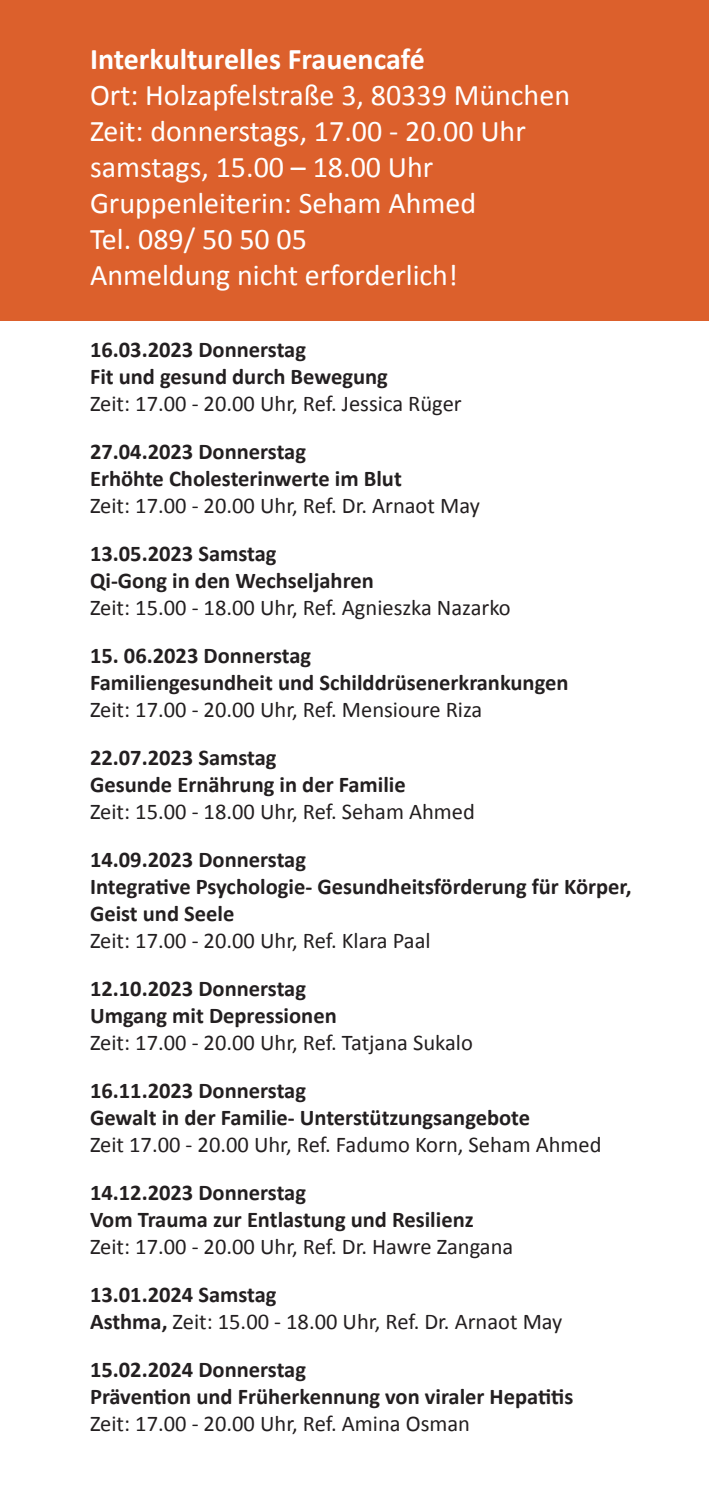
<style>
.page{position:relative;width:709px;height:1503px;background:#fff}
.page>*{position:absolute;margin:0;border:0;box-sizing:border-box;transform-origin:0 0}
.t1{font:30px/36px "Calibri";color:#fff}
.t2{font:700 30px "Calibri";color:#fff}
.t3{font:700 22.5px/27px "Calibri";color:#231f20}
.t4{font:22.5px/27px "Calibri";color:#231f20}
.s1{font-weight:700}
</style>
<div class="page">
<div style="left:0;top:0;width:709px;height:320px;background:#dc602c"></div>
<h1 class="t2" style="left:90px;top:40px;width:336px">Interkulturelles Frauencafé</h1>
<h1 class="t1" style="left:90px;top:75px;width:481px">Ort: Holzapfelstraße 3, 80339 München<br>Zeit: donnerstags, 17.00 - 20.00 Uhr samstags, 15.00 – 18.00 Uhr<br>Gruppenleiterin: Seham Ahmed<br>Tel. 089/ 50 50 05<br>Anmeldung nicht erforderlich!</h1>
<p class="t3" style="left:90px;top:335px;width:299px">16.03.2023 Donnerstag<br>Fit und gesund durch Bewegung</p>
<p class="t4" style="left:90px;top:389px;width:373px">Zeit: 17.00 - 20.00 Uhr, Ref. Jessica Rüger</p>
<p class="t3" style="left:90px;top:437px;width:313px">27.04.2023 Donnerstag<br>Erhöhte Cholesterinwerte im Blut</p>
<p class="t4" style="left:90px;top:491px;width:391px">Zeit: 17.00 - 20.00 Uhr, Ref. Dr. Arnaot May</p>
<p class="t3" style="left:90px;top:539px;width:285px">13.05.2023 Samstag<br>Qi-Gong in den Wechseljahren</p>
<p class="t4" style="left:90px;top:593px;width:422px">Zeit: 15.00 - 18.00 Uhr, Ref. Agnieszka Nazarko</p>
<p class="t3" style="left:90px;top:641px;width:480px">15. 06.2023 Donnerstag<br>Familiengesundheit und Schilddrüsenerkrankungen</p>
<p class="t4" style="left:90px;top:695px;width:394px">Zeit: 17.00 - 20.00 Uhr, Ref. Mensioure Riza</p>
<p class="t3" style="left:90px;top:743px;width:317px">22.07.2023 Samstag<br>Gesunde Ernährung in der Familie</p>
<p class="t4" style="left:90px;top:797px;width:386px">Zeit: 15.00 - 18.00 Uhr, Ref. Seham Ahmed</p>
<p class="t3" style="left:90px;top:844px;width:543px">14.09.2023 Donnerstag<br>Integrative Psychologie- Gesundheitsförderung für Körper,<br>Geist und Seele</p>
<p class="t4" style="left:90px;top:925px;width:342px">Zeit: 17.00 - 20.00 Uhr, Ref. Klara Paal</p>
<p class="t3" style="left:90px;top:973px;width:248px">12.10.2023 Donnerstag<br>Umgang mit Depressionen</p>
<p class="t4" style="left:90px;top:1027px;width:384px">Zeit: 17.00 - 20.00 Uhr, Ref. Tatjana Sukalo</p>
<p class="t3" style="left:90px;top:1075px;width:441px">16.11.2023 Donnerstag<br>Gewalt in der Familie- Unterstützungsangebote</p>
<p class="t4" style="left:90px;top:1129px;width:513px">Zeit 17.00 - 20.00 Uhr, Ref. Fadumo Korn, Seham Ahmed</p>
<p class="t3" style="left:90px;top:1177px;width:385px">14.12.2023 Donnerstag<br>Vom Trauma zur Entlastung und Resilienz</p>
<p class="t4" style="left:90px;top:1231px;width:425px">Zeit: 17.00 - 20.00 Uhr, Ref. Dr. Hawre Zangana</p>
<p class="t4" style="left:90px;top:1279px;width:474px"><span class="s1">13.01.2024 Samstag<br>Asthma,</span> Zeit: 15.00 - 18.00 Uhr, Ref. Dr. Arnaot May</p>
<p class="t3" style="left:90px;top:1354px;width:485px">15.02.2024 Donnerstag<br>Prävention und Früherkennung von viraler Hepatitis</p>
<p class="t4" style="left:90px;top:1408px;width:381px">Zeit: 17.00 - 20.00 Uhr, Ref. Amina Osman</p>
</div>
